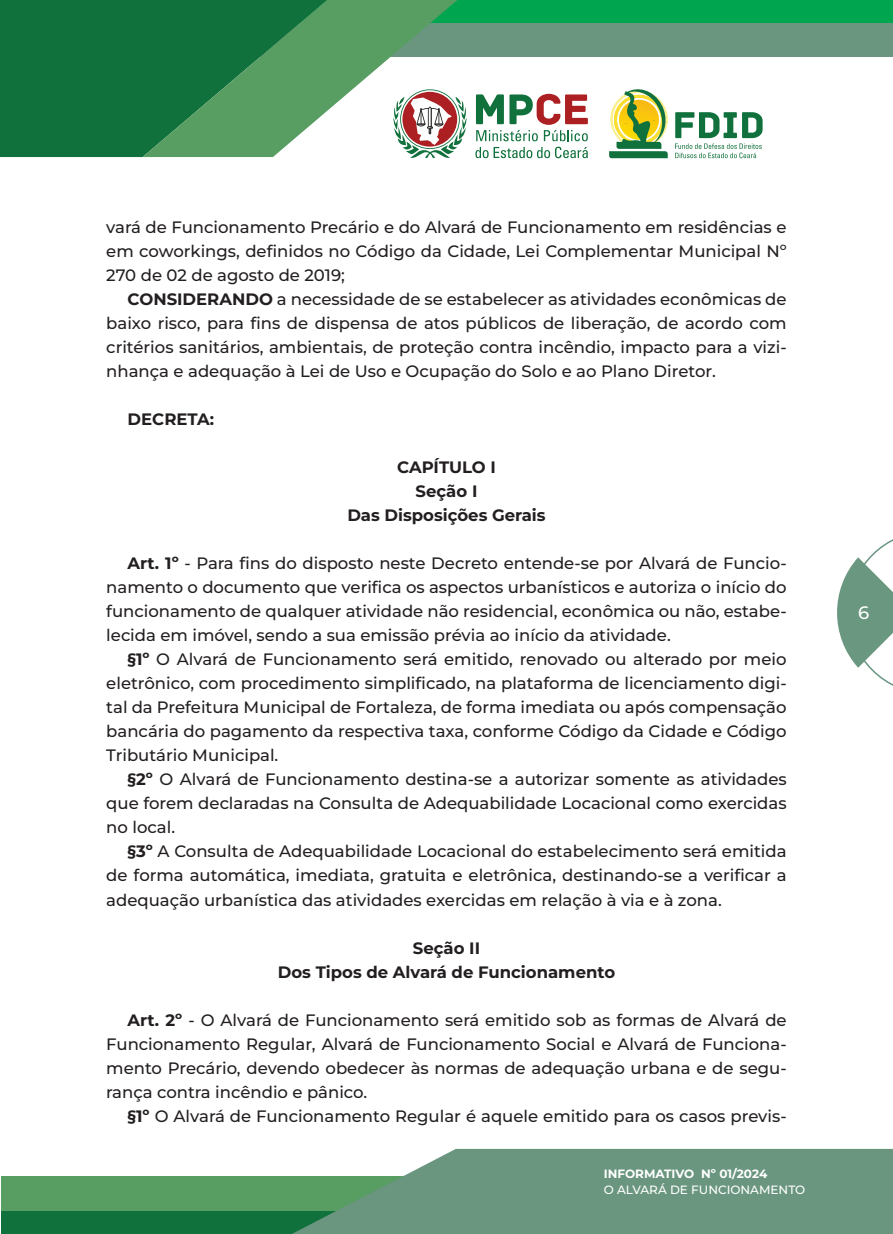
<style>
.page{position:relative;width:893px;height:1234px;background:#fff}
.page>*{position:absolute;margin:0;border:0;box-sizing:border-box;transform-origin:0 0}
.t1{font:500 18px "Montserrat";color:#fff}
.TEXTO_MONTSERRART_10_X_16{font:500 16.5px/24px "Montserrat";color:#231f20;text-align:justify}
.TEXTO_MONTSERRART_10_X_16-2{font:700 16.5px "Montserrat";color:#231f20}
.t2{font:500 12px "Montserrat";color:#fff}
.t3{font:700 12px "Montserrat";color:#fff}
.s1{font-weight:700}
</style>
<div class="page">
<div style="left:1px;top:1176px;width:892px;height:57px;background:#589d62"></div>
<div style="left:1px;top:1211px;width:892px;height:22px;background:#10713c"></div>
<svg style="left:294px;top:1148px;width:599px;height:85px;background:#749e88"></svg>
<svg style="left:837px;top:539px;width:56px;height:147px"></svg>
<svg style="left:410px;top:100px;width:57px;height:58px"></svg>
<svg style="left:476px;top:94px;width:112px;height:47px"></svg>
<svg style="left:475px;top:147px;width:113px;height:11px"></svg>
<svg style="left:609px;top:89px;width:154px;height:69px"></svg>
<div style="left:0;top:0;width:893px;height:56px;background:#6a9680"></div>
<div style="left:0;top:0;width:893px;height:22px;background:#00a54f"></div>
<div style="left:0;top:0;width:143px;height:157px;background:#10713c"></div>
<svg style="left:143px;top:0;width:316px;height:157px"></svg>
<p class="TEXTO_MONTSERRART_10_X_16" style="left:106px;top:215px;width:682px">vará de Funcionamento Precário e do Alvará de Funcionamento em residências e em coworkings, definidos no Código da Cidade, Lei Complementar Municipal Nº 270 de 02 de agosto de 2019;</p>
<p class="TEXTO_MONTSERRART_10_X_16" style="left:106px;top:287px;width:682px;text-indent:21px"><span class="s1">CONSIDERANDO</span> a necessidade de se estabelecer as atividades econômicas de baixo risco, para fins de dispensa de atos públicos de liberação, de acordo com critérios sanitários, ambientais, de proteção contra incêndio, impacto para a vizi&shy;nhança e adequação à Lei de Uso e Ocupação do Solo e ao Plano Diretor.</p>
<p class="TEXTO_MONTSERRART_10_X_16-2" style="left:128px;top:408px;width:88px">DECRETA:</p>
<p class="TEXTO_MONTSERRART_10_X_16-2" style="left:397px;top:456px;width:100px">CAPÍTULO I</p>
<p class="TEXTO_MONTSERRART_10_X_16-2" style="left:416px;top:480px;width:63px">Seção I</p>
<p class="TEXTO_MONTSERRART_10_X_16-2" style="left:347px;top:504px;width:200px">Das Disposições Gerais</p>
<p class="TEXTO_MONTSERRART_10_X_16" style="left:106px;top:551px;width:682px;text-indent:21px"><span class="s1">Art. 1º</span> - Para fins do disposto neste Decreto entende-se por Alvará de Funcio&shy;namento o documento que verifica os aspectos urbanísticos e autoriza o início do funcionamento de qualquer atividade não residencial, econômica ou não, estabe&shy;lecida em imóvel, sendo a sua emissão prévia ao início da atividade.</p>
<p class="TEXTO_MONTSERRART_10_X_16" style="left:106px;top:647px;width:682px;text-indent:21px"><span class="s1">§1º</span> O Alvará de Funcionamento será emitido, renovado ou alterado por meio eletrônico, com procedimento simplificado, na plataforma de licenciamento digi&shy;tal da Prefeitura Municipal de Fortaleza, de forma imediata ou após compensação bancária do pagamento da respectiva taxa, conforme Código da Cidade e Código Tributário Municipal.</p>
<p class="TEXTO_MONTSERRART_10_X_16" style="left:106px;top:767px;width:682px;text-indent:21px"><span class="s1">§2º</span> O Alvará de Funcionamento destina-se a autorizar somente as atividades que forem declaradas na Consulta de Adequabilidade Locacional como exercidas no local.</p>
<p class="TEXTO_MONTSERRART_10_X_16" style="left:106px;top:839px;width:682px;text-indent:21px"><span class="s1">§3º</span> A Consulta de Adequabilidade Locacional do estabelecimento será emitida de forma automática, imediata, gratuita e eletrônica, destinando-se a verificar a adequação urbanística das atividades exercidas em relação à via e à zona.</p>
<p class="TEXTO_MONTSERRART_10_X_16-2" style="left:413px;top:936px;width:69px">Seção II</p>
<p class="TEXTO_MONTSERRART_10_X_16-2" style="left:278px;top:960px;width:339px">Dos Tipos de Alvará de Funcionamento</p>
<p class="TEXTO_MONTSERRART_10_X_16" style="left:106px;top:1007px;width:682px;text-indent:21px"><span class="s1">Art. 2º</span> - O Alvará de Funcionamento será emitido sob as formas de Alvará de Funcionamento Regular, Alvará de Funcionamento Social e Alvará de Funciona&shy;mento Precário, devendo obedecer às normas de adequação urbana e de segu&shy;rança contra incêndio e pânico.</p>
<p class="TEXTO_MONTSERRART_10_X_16" style="left:128px;top:1103px;width:661px"><span class="s1">§1º</span> O Alvará de Funcionamento Regular é aquele emitido para os casos previs-</p>
<p class="t3" style="left:604px;top:1164px;width:165px">INFORMATIVO Nº 01/2024</p>
<p class="t2" style="left:604px;top:1181px;width:203px">O ALVARÁ DE FUNCIONAMENTO</p>
<p class="t1" style="left:858px;top:600px;width:13px">6</p>
</div>
